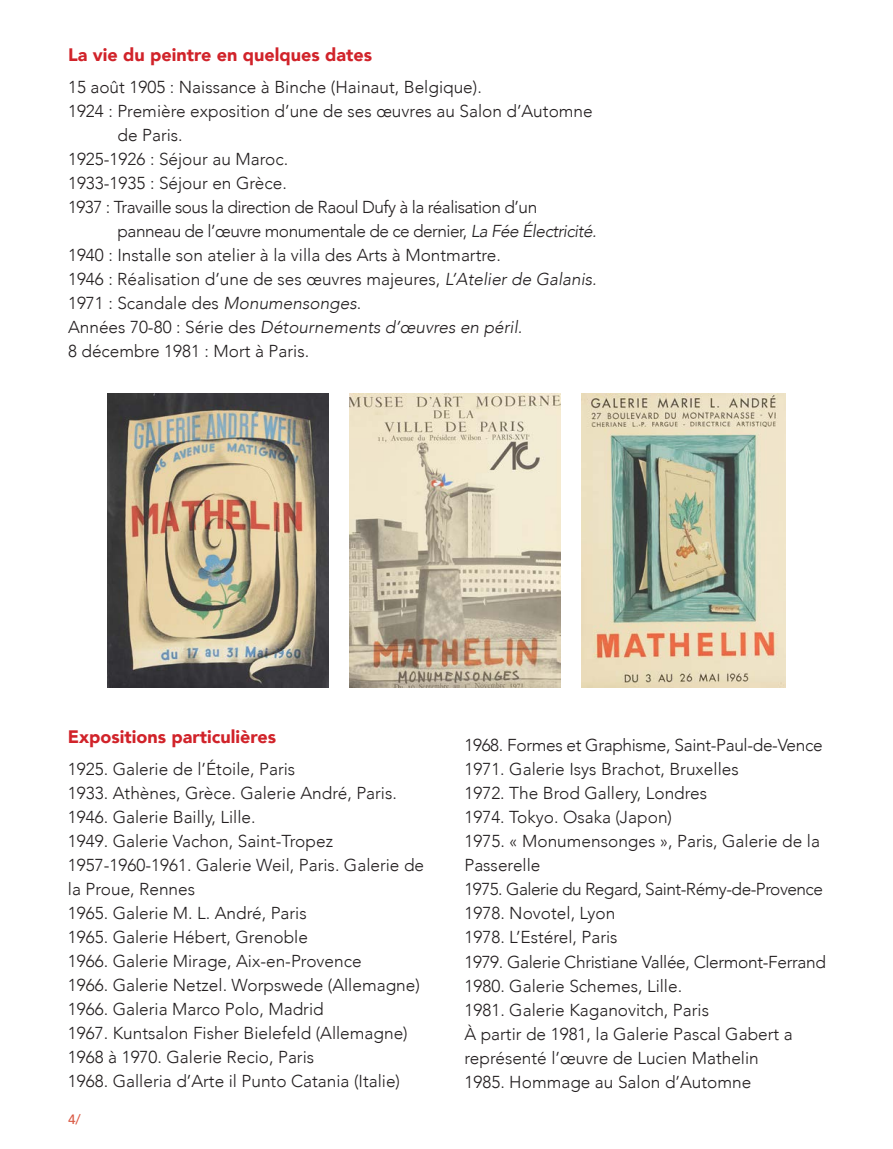
<style>
.page{position:relative;width:893px;height:1149px;background:#fff}
.page>*{position:absolute;margin:0;border:0;box-sizing:border-box;transform-origin:0 0}
.t1{font:900 18px "Avenir";color:#d1232a}
.t2{font:300 17.25px/24px "Avenir";color:#231f20}
.t3{font:300 17.25px "Avenir";letter-spacing:-.03em;color:#231f20}
.t4{font:300 17.25px "Avenir";letter-spacing:-.02em;color:#231f20}
.t5{font:italic 300 17.25px "Avenir";color:#231f20}
.t6{font:500 13.5px "Avenir";color:#d95842}
.s1{font-style:italic}
.s2{font-style:normal}
</style>
<div class="page">
<img style="left:108px;top:393px;width:220px;height:294px">
<img style="left:349px;top:393px;width:211px;height:294px">
<img style="left:582px;top:393px;width:203px;height:294px">
<p class="t1" style="left:68px;top:39px;width:306px">La vie du peintre en quelques dates</p>
<p class="t2" style="left:68px;top:75px;width:415px">15 août 1905 : Naissance à Binche (Hainaut, Belgique).</p>
<p class="t2" style="left:68px;top:99px;width:526px">1924 : Première exposition d’une de ses œuvres au Salon d’Automne</p>
<p class="t2" style="left:118px;top:123px;width:67px">de Paris.</p>
<p class="t2" style="left:68px;top:147px;width:222px">1925-1926 : Séjour au Maroc.</p>
<p class="t2" style="left:68px;top:171px;width:220px">1933-1935 : Séjour en Grèce.</p>
<p class="t3" style="left:68px;top:197px;width:471px">1937 : Travaille sous la direction de Raoul Dufy à la réalisation d’un</p>
<p class="t3" style="left:118px;top:221px;width:481px">panneau de l’œuvre monumentale de ce dernier, <span class="s1">La Fée Électricité.</span></p>
<p class="t2" style="left:68px;top:243px;width:434px">1940 : Installe son atelier à la villa des Arts à Montmartre.</p>
<p class="t2" style="left:68px;top:267px;width:530px">1946 : Réalisation d’une de ses œuvres majeures, <span class="s1">L’Atelier de Galanis.</span></p>
<p class="t2" style="left:68px;top:291px;width:295px">1971 : Scandale des <span class="s1">Monumensonges</span>.</p>
<p class="t5" style="left:68px;top:317px;width:456px"><span class="s2">Années 70-80 : Série des</span> Détournements d’œuvres en péril.</p>
<p class="t2" style="left:68px;top:339px;width:243px">8 décembre 1981 : Mort à Paris.</p>
<p class="t1" style="left:68px;top:720px;width:210px">Expositions particulières</p>
<p class="t2" style="left:68px;top:756px;width:229px">1925. Galerie de l’Étoile, Paris</p>
<p class="t2" style="left:68px;top:780px;width:330px">1933. Athènes, Grèce. Galerie André, Paris.</p>
<p class="t2" style="left:68px;top:804px;width:189px">1946. Galerie Bailly, Lille.</p>
<p class="t2" style="left:68px;top:828px;width:267px">1949. Galerie Vachon, Saint-Tropez</p>
<p class="t2" style="left:68px;top:852px;width:358px">1957-1960-1961. Galerie Weil, Paris. Galerie de la Proue, Rennes</p>
<p class="t2" style="left:68px;top:900px;width:240px">1965. Galerie M. L. André, Paris</p>
<p class="t2" style="left:68px;top:924px;width:242px">1965. Galerie Hébert, Grenoble</p>
<p class="t2" style="left:68px;top:948px;width:295px">1966. Galerie Mirage, Aix-en-Provence</p>
<p class="t2" style="left:68px;top:972px;width:353px">1966. Galerie Netzel. Worpswede (Allemagne)</p>
<p class="t2" style="left:68px;top:996px;width:257px">1966. Galeria Marco Polo, Madrid</p>
<p class="t2" style="left:68px;top:1020px;width:341px">1967. Kuntsalon Fisher Bielefeld (Allemagne)</p>
<p class="t2" style="left:68px;top:1044px;width:248px">1968 à 1970. Galerie Recio, Paris</p>
<p class="t2" style="left:68px;top:1068px;width:334px">1968. Galleria d’Arte il Punto Catania (Italie)</p>
<p class="t6" style="left:68px;top:1107px;width:14px">4/</p>
<p class="t4" style="left:464px;top:735px;width:360px">1968. Formes et Graphisme, Saint-Paul-de-Vence</p>
<p class="t2" style="left:464px;top:757px;width:276px">1971. Galerie Isys Brachot, Bruxelles</p>
<p class="t2" style="left:464px;top:781px;width:244px">1972. The Brod Gallery, Londres</p>
<p class="t2" style="left:464px;top:805px;width:209px">1974. Tokyo. Osaka (Japon)</p>
<p class="t2" style="left:464px;top:829px;width:357px">1975. « Monumensonges », Paris, Galerie de la</p>
<p class="t2" style="left:464px;top:853px;width:78px">Passerelle</p>
<p class="t3" style="left:464px;top:879px;width:360px">1975. Galerie du Regard, Saint-Rémy-de-Provence</p>
<p class="t2" style="left:464px;top:901px;width:153px">1978. Novotel, Lyon</p>
<p class="t2" style="left:464px;top:925px;width:155px">1978. L’Estérel, Paris</p>
<p class="t4" style="left:464px;top:951px;width:363px">1979. Galerie Christiane Vallée, Clermont-Ferrand</p>
<p class="t2" style="left:464px;top:973px;width:219px">1980. Galerie Schemes, Lille.</p>
<p class="t2" style="left:464px;top:997px;width:246px">1981. Galerie Kaganovitch, Paris</p>
<p class="t2" style="left:464px;top:1021px;width:330px">À partir de 1981, la Galerie Pascal Gabert a</p>
<p class="t2" style="left:464px;top:1045px;width:296px">représenté l’œuvre de Lucien Mathelin</p>
<p class="t2" style="left:464px;top:1069px;width:288px">1985. Hommage au Salon d’Automne</p>
</div>
